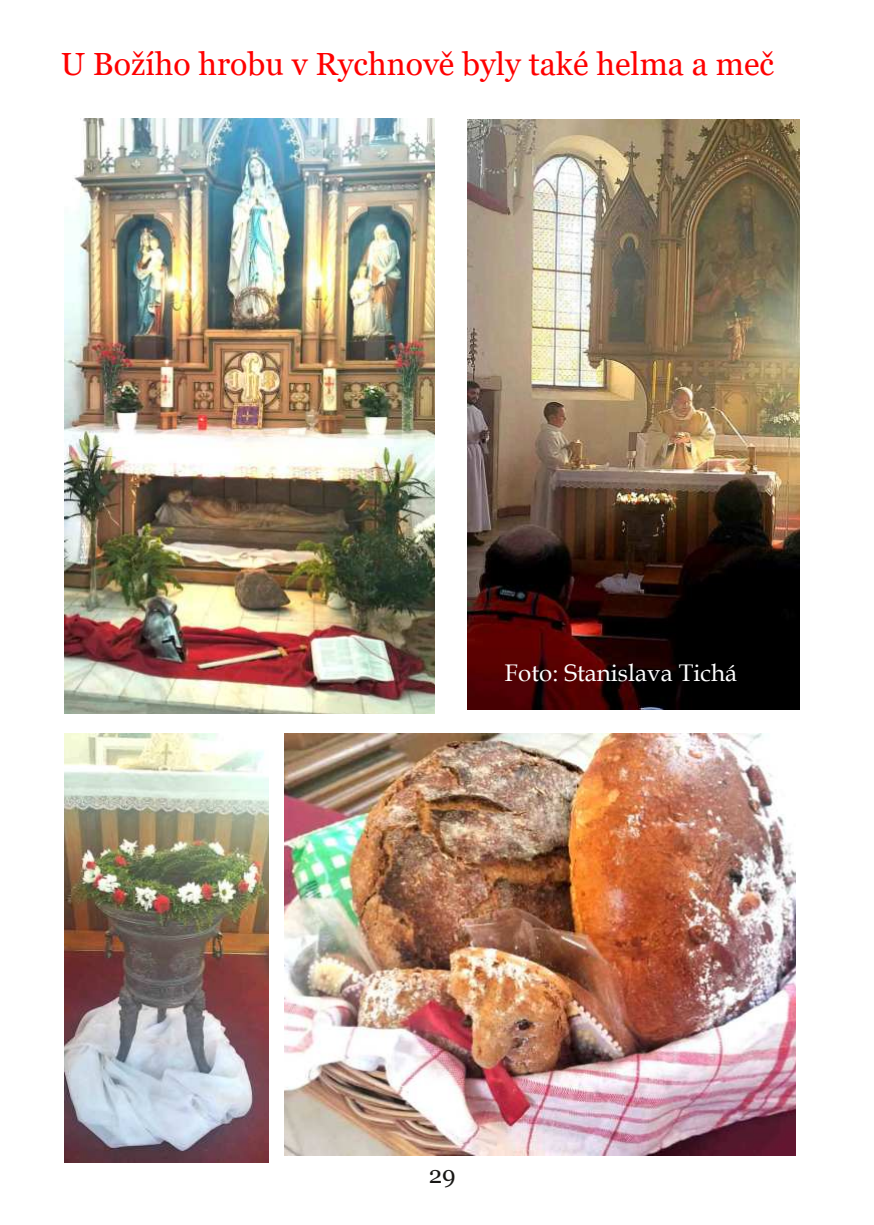
<style>
.page{position:relative;width:874px;height:1225px;background:#fff}
.page>*{position:absolute;margin:0;border:0;box-sizing:border-box;transform-origin:0 0}
.t1{font:32px "Georgia";color:#f00}
.t2{font:24px "Book Antiqua";color:#fff}
.t3{font:24px "Georgia";color:#181715}
</style>
<div class="page">
<img style="left:467px;top:120px;width:332px;height:590px">
<img style="left:64px;top:118px;width:370px;height:595px">
<img style="left:64px;top:734px;width:204px;height:428px">
<img style="left:284px;top:733px;width:511px;height:422px">
<p class="t1" style="left:61px;top:45px;width:714px">U Božího hrobu v Rychnově byly také helma a meč</p>
<p class="t2" style="left:504px;top:663px;width:234px">Foto: Stanislava Tichá</p>
<p class="t3" style="left:428px;top:1160px;width:28px">29</p>
</div>
